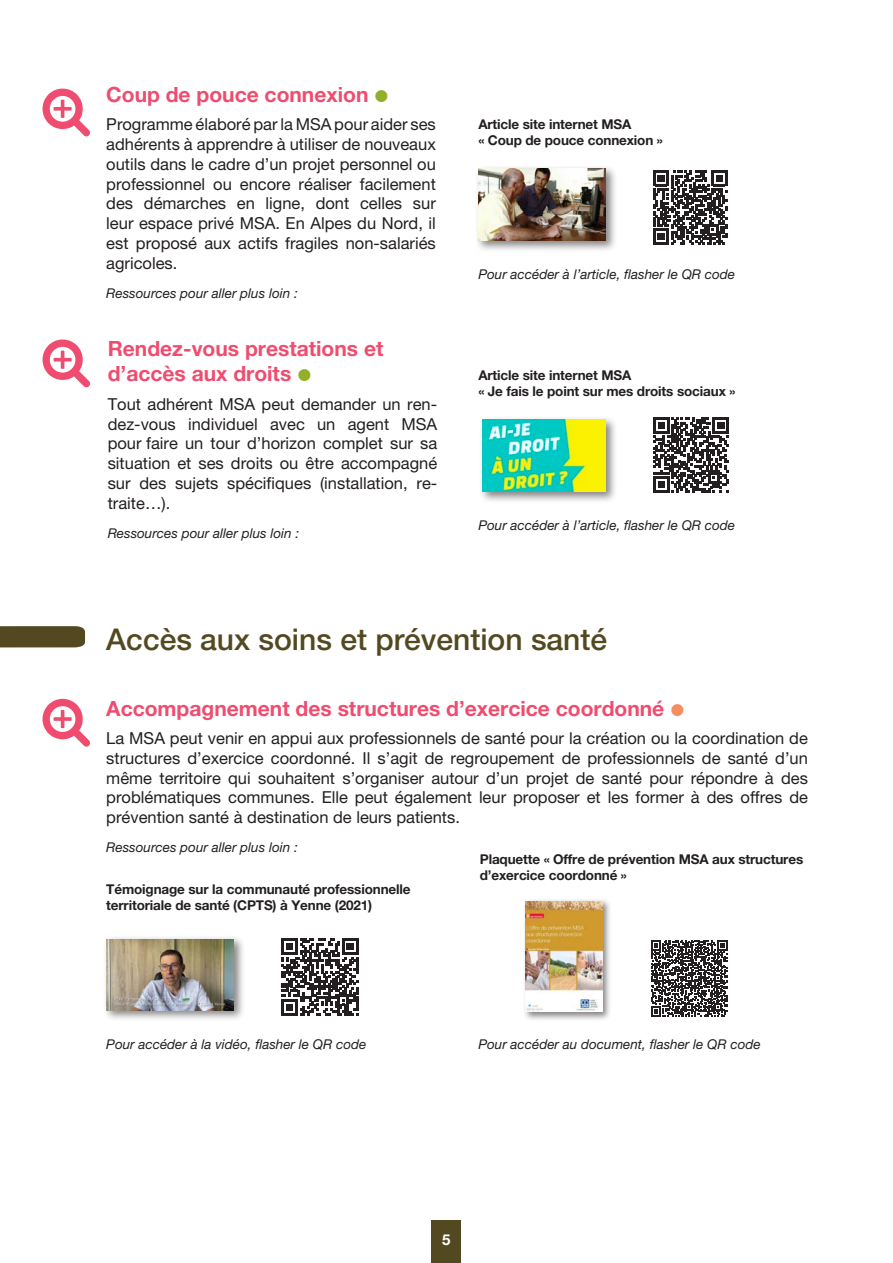
<style>
.page{position:relative;width:893px;height:1263px;background:#fff}
.page>*{position:absolute;margin:0;border:0;box-sizing:border-box;transform-origin:0 0}
.Texte_Courant{font:30px "Helvetica Neue LT 65 Md";color:#534920}
.Texte_Courant-2{font:21px/25.2px "Helvetica Neue LT 75 Bd";color:#f04c6f}
.Texte_Courant-3{font:16.5px/19.8px "Helvetica Neue LT 55 Rm";color:#231f20;text-align:justify}
.t1{font:15px "Helvetica Neue LT 75 Bd";color:#fff}
.encadré_titre{font:13.5px/16.2px "Helvetica Neue LT 75 Bd";letter-spacing:-.01em;color:#231f20}
.encadré_titre-2{font:13.5px "Helvetica Neue LT 56 It";color:#231f20}
.Texte_Courant-4{font:13.5px "Helvetica Neue LT 56 It";color:#231f20}
</style>
<div class="page">
<div style="left:432px;top:1220px;width:29px;height:43px;background:#534920"></div>
<svg style="left:43px;top:89px;width:47px;height:47px"></svg>
<div style="left:474px;top:165px;width:143px;height:88px;background:#231f20;opacity:.55"></div>
<img style="left:478px;top:169px;width:128px;height:72px">
<svg style="left:43px;top:339px;width:47px;height:48px"></svg>
<div style="left:479px;top:416px;width:138px;height:88px;background:#231f20;opacity:.55"></div>
<img style="left:483px;top:420px;width:123px;height:72px">
<svg style="left:43px;top:699px;width:47px;height:48px"></svg>
<svg style="left:651px;top:940px;width:76px;height:76px"></svg>
<div style="left:103px;top:935px;width:142px;height:87px;background:#231f20;opacity:.55"></div>
<img style="left:106px;top:939px;width:128px;height:71px">
<div style="left:523px;top:898px;width:89px;height:123px;background:#231f20;opacity:.55"></div>
<img style="left:526px;top:901px;width:77px;height:111px">
<div style="left:0;top:626px;width:85px;height:21px;background:#534920"></div>
<svg style="left:653px;top:171px;width:74px;height:73px"></svg>
<svg style="left:653px;top:417px;width:76px;height:76px"></svg>
<svg style="left:281px;top:938px;width:77px;height:77px"></svg>
<p class="Texte_Courant-2" style="left:106px;top:81px;width:264px">Coup de pouce connexion</p>
<p class="Texte_Courant-3" style="left:106px;top:114px;width:331px">Programme élaboré par la MSA pour aider ses adhérents à apprendre à utiliser de nouveaux outils dans le cadre d’un projet personnel ou professionnel ou encore réaliser facilement des démarches en ligne, dont celles sur leur espace privé MSA. En Alpes du Nord, il est proposé aux actifs fragiles non-salariés agricoles.</p>
<p class="Texte_Courant-4" style="left:106px;top:285px;width:193px">Ressources pour aller plus loin :</p>
<p class="Texte_Courant-2" style="left:108px;top:336px;width:277px">Rendez-vous prestations et d’accès aux droits</p>
<p class="Texte_Courant-3" style="left:108px;top:394px;width:331px">Tout adhérent MSA peut demander un ren&shy;dez-vous individuel avec un agent MSA pour faire un tour d’horizon complet sur sa situation et ses droits ou être accompagné sur des sujets spécifiques (installation, re&shy;traite…).</p>
<p class="Texte_Courant-4" style="left:108px;top:525px;width:193px">Ressources pour aller plus loin :</p>
<p class="encadré_titre" style="left:478px;top:116px;width:154px">Article site internet MSA</p>
<p class="encadré_titre" style="left:478px;top:132px;width:186px">« Coup de pouce connexion »</p>
<p class="encadré_titre-2" style="left:478px;top:266px;width:258px">Pour accéder à l’article, flasher le QR code</p>
<p class="encadré_titre" style="left:478px;top:367px;width:154px">Article site internet MSA</p>
<p class="encadré_titre" style="left:478px;top:383px;width:259px">« Je fais le point sur mes droits sociaux »</p>
<p class="encadré_titre-2" style="left:478px;top:516px;width:258px">Pour accéder à l’article, flasher le QR code</p>
<p class="Texte_Courant" style="left:106px;top:621px;width:502px">Accès aux soins et prévention santé</p>
<p class="Texte_Courant-2" style="left:106px;top:695px;width:560px">Accompagnement des structures d’exercice coordonné</p>
<p class="Texte_Courant-3" style="left:106px;top:728px;width:703px">La MSA peut venir en appui aux professionnels de santé pour la création ou la coordination de structures d’exercice coordonné. Il s’agit de regroupement de professionnels de santé d’un même territoire qui souhaitent s’organiser autour d’un projet de santé pour répondre à des problématiques communes. Elle peut également leur proposer et les former à des offres de prévention santé à destination de leurs patients.</p>
<p class="Texte_Courant-4" style="left:106px;top:839px;width:193px">Ressources pour aller plus loin :</p>
<p class="encadré_titre" style="left:106px;top:880px;width:306px">Témoignage sur la communauté professionnelle territoriale de santé (CPTS) à Yenne (2021)</p>
<p class="encadré_titre" style="left:480px;top:850px;width:325px">Plaquette « Offre de prévention MSA aux structures d’exercice coordonné »</p>
<p class="encadré_titre-2" style="left:106px;top:1036px;width:262px">Pour accéder à la vidéo, flasher le QR code</p>
<p class="encadré_titre-2" style="left:478px;top:1036px;width:284px">Pour accéder au document, flasher le QR code</p>
<p class="t1" style="left:442px;top:1230px;width:10px">5</p>
</div>
